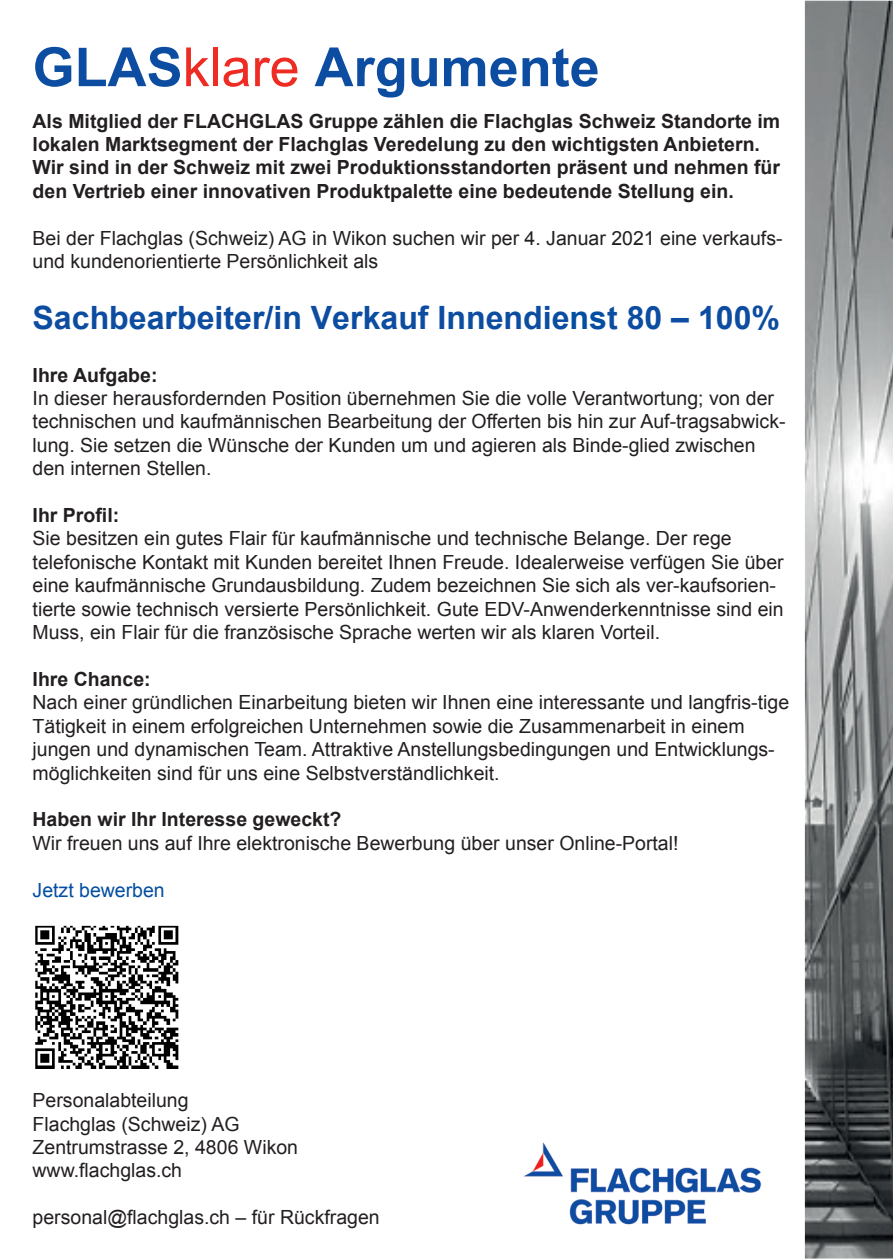
<style>
.page{position:relative;width:893px;height:1259px;background:#fff}
.page>*{position:absolute;margin:0;border:0;box-sizing:border-box;transform-origin:0 0}
.t1{font:700 54px "Arial";color:#0d4da1}
.t2{font:700 32.1px "Arial";color:#0d4da1}
.t3{font:19.5px/23.4px "Arial";color:#231f20}
.t4{font:700 19.5px/23.4px "Arial";color:#231f20}
.t5{font:19.5px "Arial";color:#034ea2}
.s1{font-weight:400;color:#ee2c23}
.s2{color:#034ea2}
</style>
<div class="page">
<img style="left:805px;top:1px;width:88px;height:1257px">
<img style="left:35px;top:926px;width:143px;height:143px">
<img style="left:35px;top:1037px;width:143px;height:1px">
<img style="left:524px;top:1142px;width:238px;height:83px">
<h1 class="t1" style="left:33px;top:32px;width:569px">GLAS<span class="s1">klare</span> Argumente</h1>
<p class="t4" style="left:33px;top:110px;width:749px">Als Mitglied der FLACHGLAS Gruppe zählen die Flachglas Schweiz Standorte im lokalen Marktsegment der Flachglas Veredelung zu den wichtigsten Anbietern.<br>Wir sind in der Schweiz mit zwei Produktionsstandorten präsent und nehmen für den Vertrieb einer innovativen Produktpalette eine bedeutende Stellung ein.</p>
<p class="t3" style="left:33px;top:226px;width:751px">Bei der Flachglas (Schweiz) AG in Wikon suchen wir per 4. Januar 2021 eine verkaufs&shy;und kundenorientierte Persönlichkeit als</p>
<h2 class="t2" style="left:33px;top:297px;width:749px">Sachbearbeiter/in Verkauf Innendie<span class="s2">ns</span>t 80 – 100%</h2>
<p class="t4" style="left:33px;top:364px;width:126px">Ihre Aufgabe:</p>
<p class="t3" style="left:33px;top:387px;width:754px">In dieser herausfordernden Position übernehmen Sie die volle Verantwortung; von der technischen und kaufmännischen Bearbeitung der Offerten bis hin zur Auf-tragsabwick&shy;lung. Sie setzen die Wünsche der Kunden um und agieren als Binde-glied zwischen den internen Stellen.</p>
<p class="t4" style="left:33px;top:504px;width:88px">Ihr Profil:</p>
<p class="t3" style="left:33px;top:527px;width:753px">Sie besitzen ein gutes Flair für kaufmännische und technische Belange. Der rege telefonische Kontakt mit Kunden bereitet Ihnen Freude. Idealerweise verfügen Sie über eine kaufmännische Grundausbildung. Zudem bezeichnen Sie sich als ver-kaufsorien&shy;tierte sowie technisch versierte Persönlichkeit. Gute EDV-Anwenderkenntnisse sind ein Muss, ein Flair für die französische Sprache werten wir als klaren Vorteil.</p>
<p class="t4" style="left:33px;top:668px;width:120px">Ihre Chance:</p>
<p class="t3" style="left:33px;top:691px;width:758px">Nach einer gründlichen Einarbeitung bieten wir Ihnen eine interessante und langfris-tige Tätigkeit in einem erfolgreichen Unternehmen sowie die Zusammenarbeit in einem jungen und dynamischen Team. Attraktive Anstellungsbedingungen und Entwicklungs&shy;möglichkeiten sind für uns eine Selbstverständlichkeit.</p>
<p class="t4" style="left:33px;top:808px;width:310px">Haben wir Ihr Interesse geweckt?</p>
<p class="t3" style="left:33px;top:831px;width:647px">Wir freuen uns auf Ihre elektronische Bewerbung über unser Online-Portal!</p>
<p class="t5" style="left:33px;top:877px;width:134px">Jetzt bewerben</p>
<p class="t3" style="left:33px;top:1089px;width:267px">Personalabteilung<br>Flachglas (Schweiz) AG<br>Zentrumstrasse 2, 4806 Wikon www.flachglas.ch</p>
<p class="t3" style="left:33px;top:1206px;width:349px">personal@flachglas.ch – für Rückfragen</p>
</div>
